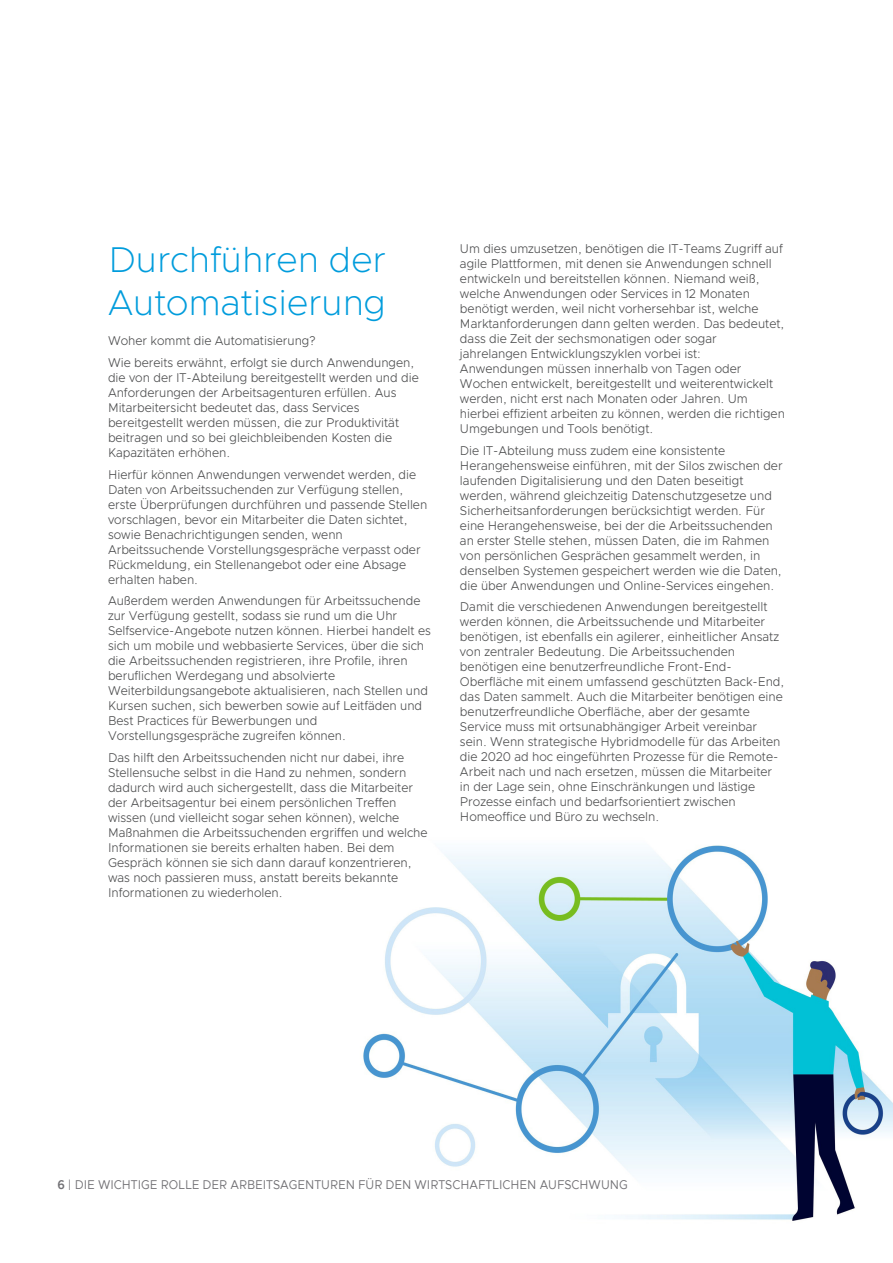
<style>
.page{position:relative;width:893px;height:1263px;background:#fff}
.page>*{position:absolute;margin:0;border:0;box-sizing:border-box;transform-origin:0 0}
.t1{font:200 36px/43.5px "Metropolis";color:#009cdc}
.t2{font:300 12.75px/15px "Metropolis";color:#4b4c4d;scale:.95 1}
.t3{font:12.75px "Metropolis";color:#717074;scale:.91 1}
.s1{font-weight:600}
</style>
<div class="page">
<img style="left:363px;top:845px;width:530px;height:376px">
<h1 class="t1" style="left:108px;top:237px;width:280px">Durchführen der<br>Automatisierung</h1>
<p class="t2" style="left:108px;top:330px;width:324px;line-height:21.8px">Woher kommt die Automatisierung?<br>Wie bereits erwähnt, erfolgt sie durch Anwendungen,</p>
<p class="t2" style="left:108px;top:370px;width:329px">die von der IT-Abteilung bereitgestellt werden und die Anforderungen der Arbeitsagenturen erfüllen. Aus Mitarbeitersicht bedeutet das, dass Services bereitgestellt werden müssen, die zur Produktivität beitragen und so bei gleichbleibenden Kosten die Kapazitäten erhöhen.</p>
<p class="t2" style="left:108px;top:467px;width:338px">Hierfür können Anwendungen verwendet werden, die Daten von Arbeitssuchenden zur Verfügung stellen, erste Überprüfungen durchführen und passende Stellen vorschlagen, bevor ein Mitarbeiter die Daten sichtet, sowie Benachrichtigungen senden, wenn Arbeitssuchende Vorstellungsgespräche verpasst oder Rückmeldung, ein Stellenangebot oder eine Absage erhalten haben.</p>
<p class="t2" style="left:108px;top:594px;width:341px">Außerdem werden Anwendungen für Arbeitssuchende zur Verfügung gestellt, sodass sie rund um die Uhr Selfservice-Angebote nutzen können. Hierbei handelt es sich um mobile und webbasierte Services, über die sich die Arbeitssuchenden registrieren, ihre Profile, ihren beruflichen Werdegang und absolvierte Weiterbildungsangebote aktualisieren, nach Stellen und Kursen suchen, sich bewerben sowie auf Leitfäden und Best Practices für Bewerbungen und Vorstellungsgespräche zugreifen können.</p>
<p class="t2" style="left:108px;top:750px;width:338px">Das hilft den Arbeitssuchenden nicht nur dabei, ihre Stellensuche selbst in die Hand zu nehmen, sondern dadurch wird auch sichergestellt, dass die Mitarbeiter der Arbeitsagentur bei einem persönlichen Treffen wissen (und vielleicht sogar sehen können), welche Maßnahmen die Arbeitssuchenden ergriffen und welche Informationen sie bereits erhalten haben. Bei dem Gespräch können sie sich dann darauf konzentrieren, was noch passieren muss, anstatt bereits bekannte Informationen zu wiederholen.</p>
<p class="t2" style="left:460px;top:241px;width:344px">Um dies umzusetzen, benötigen die IT-Teams Zugriff auf agile Plattformen, mit denen sie Anwendungen schnell entwickeln und bereitstellen können. Niemand weiß, welche Anwendungen oder Services in 12 Monaten benötigt werden, weil nicht vorhersehbar ist, welche Marktanforderungen dann gelten werden. Das bedeutet, dass die Zeit der sechsmonatigen oder sogar jahrelangen Entwicklungszyklen vorbei ist:<br>Anwendungen müssen innerhalb von Tagen oder Wochen entwickelt, bereitgestellt und weiterentwickelt werden, nicht erst nach Monaten oder Jahren. Um hierbei effizient arbeiten zu können, werden die richtigen Umgebungen und Tools benötigt.</p>
<p class="t2" style="left:460px;top:443px;width:341px">Die IT-Abteilung muss zudem eine konsistente Herangehensweise einführen, mit der Silos zwischen der laufenden Digitalisierung und den Daten beseitigt werden, während gleichzeitig Datenschutzgesetze und Sicherheitsanforderungen berücksichtigt werden. Für eine Herangehensweise, bei der die Arbeitssuchenden an erster Stelle stehen, müssen Daten, die im Rahmen von persönlichen Gesprächen gesammelt werden, in denselben Systemen gespeichert werden wie die Daten, die über Anwendungen und Online-Services eingehen.</p>
<p class="t2" style="left:460px;top:599px;width:343px">Damit die verschiedenen Anwendungen bereitgestellt werden können, die Arbeitssuchende und Mitarbeiter benötigen, ist ebenfalls ein agilerer, einheitlicher Ansatz von zentraler Bedeutung. Die Arbeitssuchenden benötigen eine benutzerfreundliche Front-End-Oberfläche mit einem umfassend geschützten Back-End, das Daten sammelt. Auch die Mitarbeiter benötigen eine benutzerfreundliche Oberfläche, aber der gesamte Service muss mit ortsunabhängiger Arbeit vereinbar sein. Wenn strategische Hybridmodelle für das Arbeiten die 2020 ad hoc eingeführten Prozesse für die Remote-Arbeit nach und nach ersetzen, müssen die Mitarbeiter in der Lage sein, ohne Einschränkungen und lästige Prozesse einfach und bedarfsorientiert zwischen Homeoffice und Büro zu wechseln.</p>
<p class="t3" style="left:57px;top:1176px;width:628px"><span class="s1">6</span> | DIE WICHTIGE ROLLE DER ARBEITSAGENTUREN FÜR DEN WIRTSCHAFTLICHEN AUFSCHWUNG</p>
</div>
